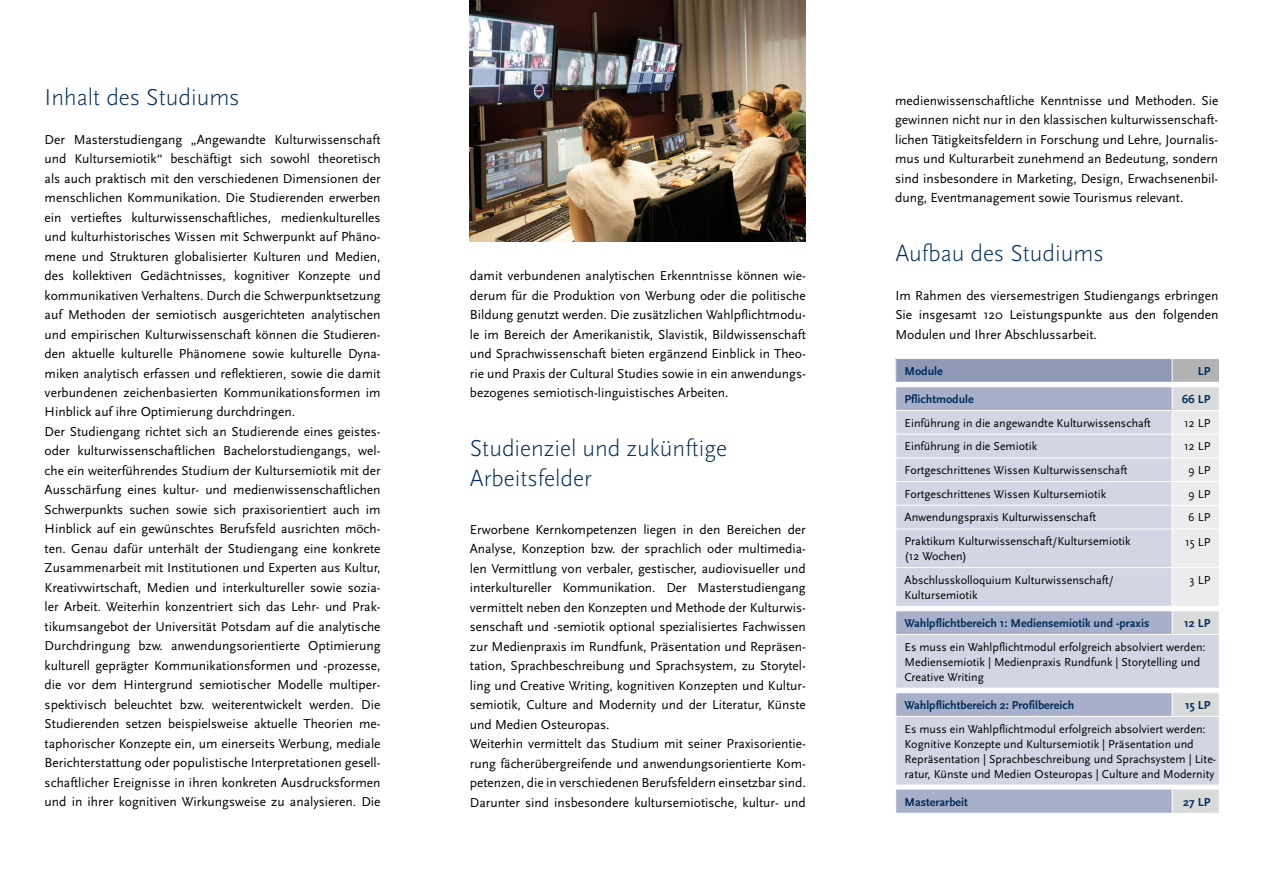
<style>
.page{position:relative;width:1263px;height:893px;background:#fff}
.page>*{position:absolute;margin:0;border:0;box-sizing:border-box;transform-origin:0 0}
.t1{font:300 24px/30px "Scala Sans Pro";color:#002d5c}
.t2{font:13.5px/19.5px "Scala Sans Pro";color:#000;text-align:justify}
.t3{font:12px/15px "Scala Sans Pro";color:#000}
.t4{font:700 12px "Scala Sans Pro";color:#002d5c}
</style>
<div class="page">
<div style="left:896px;top:359px;width:276px;height:23px;background:#8e98b7"></div>
<svg style="left:896px;top:387px;width:276px;height:426px;background:#afb5cc"></svg>
<svg style="left:896px;top:411px;width:276px;height:374px;background:#ced1e0"></svg>
<hr style="left:895px;top:410px;width:277px;height:1px;background:#fff">
<hr style="left:895px;top:434px;width:277px;height:1px;background:#fff">
<hr style="left:895px;top:457px;width:277px;height:1px;background:#fff">
<hr style="left:895px;top:481px;width:277px;height:1px;background:#fff">
<hr style="left:895px;top:505px;width:277px;height:1px;background:#fff">
<hr style="left:895px;top:610px;width:277px;height:1px;background:#fff">
<hr style="left:895px;top:634px;width:277px;height:1px;background:#fff">
<hr style="left:895px;top:692px;width:277px;height:1px;background:#fff">
<hr style="left:895px;top:716px;width:277px;height:1px;background:#fff">
<hr style="left:895px;top:785px;width:277px;height:1px;background:#fff">
<svg style="left:1172px;top:359px;width:47px;height:454px;background:#dfe0e4"></svg>
<svg style="left:895px;top:359px;width:1px;height:23px"></svg>
<hr style="left:1172px;top:382px;width:47px;height:1px;background:#fff">
<hr style="left:895px;top:529px;width:277px;height:1px;background:#fff">
<hr style="left:1172px;top:529px;width:47px;height:1px;background:#fff">
<hr style="left:895px;top:567px;width:277px;height:1px;background:#fff">
<hr style="left:1172px;top:567px;width:47px;height:1px;background:#fff">
<hr style="left:895px;top:606px;width:277px;height:1px;background:#fff">
<hr style="left:1172px;top:606px;width:47px;height:1px;background:#fff">
<hr style="left:895px;top:688px;width:277px;height:1px;background:#fff">
<hr style="left:1172px;top:688px;width:47px;height:1px;background:#fff">
<img style="left:470px;top:0;width:336px;height:241px">
<h1 class="t1" style="left:45px;top:82px;width:197px">Inhalt des Studiums</h1>
<p class="t2" style="left:45px;top:129px;width:337px;text-align:left">Der Masterstudiengang „Angewandte Kulturwissenschaft und Kultursemiotik“ beschäftigt sich sowohl theoretisch als auch praktisch mit den verschiedenen Dimensionen der menschlichen Kommunikation. Die Studierenden erwerben ein vertieftes kulturwissenschaftliches, medienkulturelles und kulturhistorisches Wissen mit Schwerpunkt auf Phäno&shy;mene und Strukturen globalisierter Kulturen und Medien, des kollektiven Gedächtnisses, kognitiver Konzepte und kommunikativen Verhaltens. Durch die Schwerpunktsetzung auf Methoden der semiotisch ausgerichteten analytischen und empirischen Kulturwissenschaft können die Studieren&shy;den aktuelle kulturelle Phänomene sowie kulturelle Dyna&shy;miken analytisch erfassen und reflektieren, sowie die damit verbundenen zeichenbasierten Kommunikationsformen im Hinblick auf ihre Optimierung durchdringen.<br>Der Studiengang richtet sich an Studierende eines geistes&shy;oder kulturwissenschaftlichen Bachelorstudiengangs, wel&shy;che ein weiterführendes Studium der Kultursemiotik mit der Ausschärfung eines kultur- und medienwissenschaftlichen Schwerpunkts suchen sowie sich praxisorientiert auch im Hinblick auf ein gewünschtes Berufsfeld ausrichten möch&shy;ten. Genau dafür unterhält der Studiengang eine konkrete Zusammenarbeit mit Institutionen und Experten aus Kultur, Kreativwirtschaft, Medien und interkultureller sowie sozia&shy;ler Arbeit. Weiterhin konzentriert sich das Lehr- und Prak&shy;tikumsangebot der Universität Potsdam auf die analytische Durchdringung bzw. anwendungsorientierte Optimierung kulturell geprägter Kommunikationsformen und -prozesse, die vor dem Hintergrund semiotischer Modelle multiper&shy;spektivisch beleuchtet bzw. weiterentwickelt werden. Die Studierenden setzen beispielsweise aktuelle Theorien me&shy;taphorischer Konzepte ein, um einerseits Werbung, mediale Berichterstattung oder populistische Interpretationen gesell&shy;schaftlicher Ereignisse in ihren konkreten Ausdrucksformen und in ihrer kognitiven Wirkungsweise zu analysieren. Die</p>
<p class="t2" style="left:470px;top:266px;width:337px">damit verbundenen analytischen Erkenntnisse können wie&shy;derum für die Produktion von Werbung oder die politische Bildung genutzt werden. Die zusätzlichen Wahlpflichtmodu&shy;le im Bereich der Amerikanistik, Slavistik, Bildwissenschaft und Sprachwissenschaft bieten ergänzend Einblick in Theo&shy;rie und Praxis der Cultural Studies sowie in ein anwendungs&shy;bezogenes semiotisch-linguistisches Arbeiten.</p>
<h1 class="t1" style="left:470px;top:433px;width:259px">Studienziel und zukünftige<br>Arbeitsfelder</h1>
<p class="t2" style="left:470px;top:519px;width:337px;text-align:left">Erworbene Kernkompetenzen liegen in den Bereichen der Analyse, Konzeption bzw. der sprachlich oder multimedia&shy;len Vermittlung von verbaler, gestischer, audiovisueller und interkultureller Kommunikation. Der Masterstudiengang vermittelt neben den Konzepten und Methode der Kulturwis&shy;senschaft und -semiotik optional spezialisiertes Fachwissen zur Medienpraxis im Rundfunk, Präsentation und Repräsen&shy;tation, Sprachbeschreibung und Sprachsystem, zu Storytel&shy;ling und Creative Writing, kognitiven Konzepten und Kultur&shy;semiotik, Culture and Modernity und der Literatur, Künste und Medien Osteuropas.<br>Weiterhin vermittelt das Studium mit seiner Praxisorientie&shy;rung fächerübergreifende und anwendungsorientierte Kom&shy;petenzen, die in verschiedenen Berufsfeldern einsetzbar sind.<br>Darunter sind insbesondere kultursemiotische, kultur- und</p>
<p class="t2" style="left:895px;top:90px;width:325px">medienwissenschaftliche Kenntnisse und Methoden. Sie gewinnen nicht nur in den klassischen kulturwissenschaft&shy;lichen Tätigkeitsfeldern in Forschung und Lehre, Journalis&shy;mus und Kulturarbeit zunehmend an Bedeutung, sondern sind insbesondere in Marketing, Design, Erwachsenenbil&shy;dung, Eventmanagement sowie Tourismus relevant.</p>
<h1 class="t1" style="left:895px;top:238px;width:210px">Aufbau des Studiums</h1>
<p class="t2" style="left:895px;top:285px;width:325px">Im Rahmen des viersemestrigen Studiengangs erbringen Sie insgesamt 120 Leistungspunkte aus den folgenden Modulen und Ihrer Abschlussarbeit.</p>
<p class="t4" style="left:904px;top:364px;width:40px">Module</p>
<p class="t4" style="left:1198px;top:364px;width:14px">LP</p>
<p class="t4" style="left:904px;top:392px;width:71px">Pflichtmodule</p>
<p class="t4" style="left:1182px;top:392px;width:30px">66 LP</p>
<p class="t3" style="left:904px;top:415px;width:248px">Einführung in die angewandte Kulturwissenschaft</p>
<p class="t3" style="left:1184px;top:415px;width:28px">12 LP</p>
<p class="t3" style="left:904px;top:439px;width:134px">Einführung in die Semiotik</p>
<p class="t3" style="left:1184px;top:439px;width:28px">12 LP</p>
<p class="t3" style="left:904px;top:463px;width:224px">Fortgeschrittenes Wissen Kulturwissenschaft</p>
<p class="t3" style="left:1188px;top:463px;width:24px">9 LP</p>
<p class="t3" style="left:904px;top:486px;width:203px">Fortgeschrittenes Wissen Kultursemiotik</p>
<p class="t3" style="left:1188px;top:486px;width:24px">9 LP</p>
<p class="t3" style="left:904px;top:510px;width:193px">Anwendungspraxis Kulturwissenschaft</p>
<p class="t3" style="left:1188px;top:510px;width:24px">6 LP</p>
<p class="t3" style="left:904px;top:534px;width:227px">Praktikum Kulturwissenschaft/Kultursemiotik (12 Wochen)</p>
<p class="t3" style="left:1185px;top:535px;width:27px">15 LP</p>
<p class="t3" style="left:904px;top:572px;width:211px">Abschlusskolloquium Kulturwissenschaft/<br>Kultursemiotik</p>
<p class="t3" style="left:1189px;top:572px;width:22px">3 LP</p>
<p class="t4" style="left:904px;top:616px;width:246px">Wahlpflichtbereich 1: Mediensemiotik und -praxis</p>
<p class="t4" style="left:1184px;top:616px;width:28px">12 LP</p>
<p class="t3" style="left:904px;top:639px;width:302px">Es muss ein Wahlpflichtmodul erfolgreich absolviert werden:<br>Mediensemiotik | Medienpraxis Rundfunk | Storytelling und<br>Creative Writing</p>
<p class="t4" style="left:904px;top:698px;width:171px">Wahlpflichtbereich 2: Profilbereich</p>
<p class="t4" style="left:1185px;top:698px;width:27px">15 LP</p>
<p class="t3" style="left:904px;top:721px;width:313px">Es muss ein Wahlpflichtmodul erfolgreich absolviert werden:<br>Kognitive Konzepte und Kultursemiotik | Präsentation und Repräsentation | Sprachbeschreibung und Sprachsystem | Lite&shy;ratur, Künste und Medien Osteuropas | Culture and Modernity</p>
<p class="t4" style="left:904px;top:795px;width:65px">Masterarbeit</p>
<p class="t4" style="left:1183px;top:795px;width:29px">27 LP</p>
</div>
